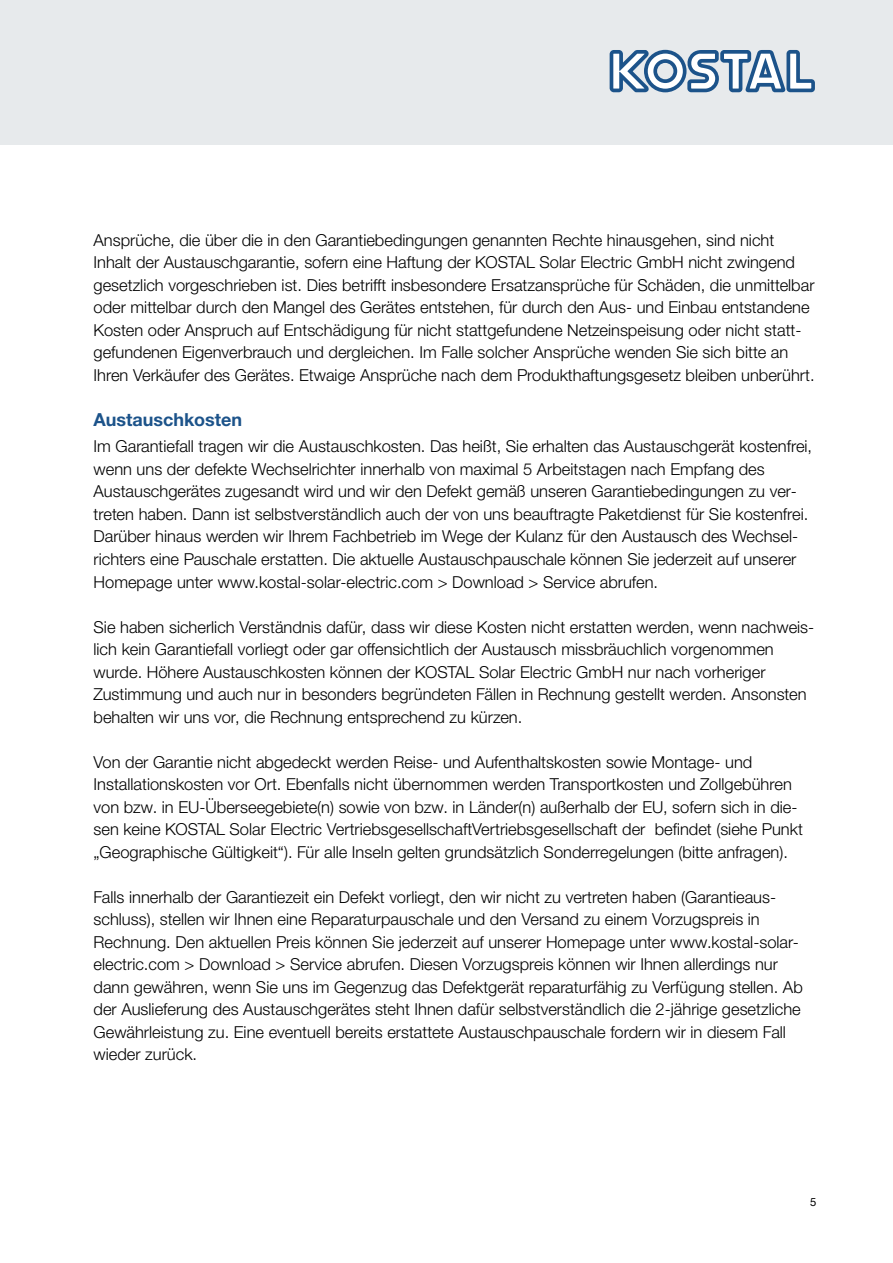
<style>
.page{position:relative;width:893px;height:1263px;background:#fff}
.page>*{position:absolute;margin:0;border:0;box-sizing:border-box;transform-origin:0 0}
.t1{font:700 18px "Helvetica Neue LTW1 G";color:#1c538a}
.t2{font:300 16.5px/22.5px "Helvetica Neue LTW1 G";color:#000}
.t3{font:11.25px "Helvetica Neue LTW1 G";color:#000}
</style>
<div class="page">
<div style="left:0;top:0;width:893px;height:145px;background:#e7eaec"></div>
<svg style="left:610px;top:50px;width:205px;height:42px"></svg>
<p class="t2" style="left:94px;top:228px;width:723px">Ansprüche, die über die in den Garantiebedingungen genannten Rechte hinausgehen, sind nicht Inhalt der Austauschgarantie, sofern eine Haftung der KOSTAL Solar Electric GmbH nicht zwingend gesetzlich vorgeschrieben ist. Dies betrifft insbesondere Ersatzansprüche für Schäden, die unmittelbar oder mittelbar durch den Mangel des Gerätes entstehen, für durch den Aus- und Einbau entstandene Kosten oder Anspruch auf Entschädigung für nicht stattgefundene Netzeinspeisung oder nicht statt&shy;gefundenen Eigenverbrauch und dergleichen. Im Falle solcher Ansprüche wenden Sie sich bitte an Ihren Verkäufer des Gerätes. Etwaige Ansprüche nach dem Produkthaftungsgesetz bleiben unberührt.</p>
<p class="t1" style="left:94px;top:408px;width:150px">Austauschkosten</p>
<p class="t2" style="left:94px;top:435px;width:720px">Im Garantiefall tragen wir die Austauschkosten. Das heißt, Sie erhalten das Austauschgerät kostenfrei, wenn uns der defekte Wechselrichter innerhalb von maximal 5 Arbeitstagen nach Empfang des Austauschgerätes zugesandt wird und wir den Defekt gemäß unseren Garantiebedingungen zu ver&shy;treten haben. Dann ist selbstverständlich auch der von uns beauftragte Paketdienst für Sie kostenfrei.<br>Darüber hinaus werden wir Ihrem Fachbetrieb im Wege der Kulanz für den Austausch des Wechsel&shy;richters eine Pauschale erstatten. Die aktuelle Austauschpauschale können Sie jederzeit auf unserer Homepage unter www.kostal-solar-electric.com &gt; Download &gt; Service abrufen.</p>
<p class="t2" style="left:94px;top:615px;width:720px">Sie haben sicherlich Verständnis dafür, dass wir diese Kosten nicht erstatten werden, wenn nachweis&shy;lich kein Garantiefall vorliegt oder gar offensichtlich der Austausch missbräuchlich vorgenommen wurde. Höhere Austauschkosten können der KOSTAL Solar Electric GmbH nur nach vorheriger Zustimmung und auch nur in besonders begründeten Fällen in Rechnung gestellt werden. Ansonsten behalten wir uns vor, die Rechnung entsprechend zu kürzen.</p>
<p class="t2" style="left:94px;top:750px;width:711px">Von der Garantie nicht abgedeckt werden Reise- und Aufenthaltskosten sowie Montage- und Installationskosten vor Ort. Ebenfalls nicht übernommen werden Transportkosten und Zollgebühren von bzw. in EU-Überseegebiete(n) sowie von bzw. in Länder(n) außerhalb der EU, sofern sich in die&shy;sen keine KOSTAL Solar Electric VertriebsgesellschaftVertriebsgesellschaft der befindet (siehe Punkt „Geographische Gültigkeit“). Für alle Inseln gelten grundsätzlich Sonderregelungen (bitte anfragen).</p>
<p class="t2" style="left:94px;top:885px;width:711px">Falls innerhalb der Garantiezeit ein Defekt vorliegt, den wir nicht zu vertreten haben (Garantieaus&shy;schluss), stellen wir Ihnen eine Reparaturpauschale und den Versand zu einem Vorzugspreis in Rechnung. Den aktuellen Preis können Sie jederzeit auf unserer Homepage unter www.kostal-solar&shy;electric.com &gt; Download &gt; Service abrufen. Diesen Vorzugspreis können wir Ihnen allerdings nur dann gewähren, wenn Sie uns im Gegenzug das Defektgerät reparaturfähig zu Verfügung stellen. Ab der Auslieferung des Austauschgerätes steht Ihnen dafür selbstverständlich die 2-jährige gesetzliche Gewährleistung zu. Eine eventuell bereits erstattete Austauschpauschale fordern wir in diesem Fall wieder zurück.</p>
<p class="t3" style="left:810px;top:1195px;width:8px">5</p>
</div>
